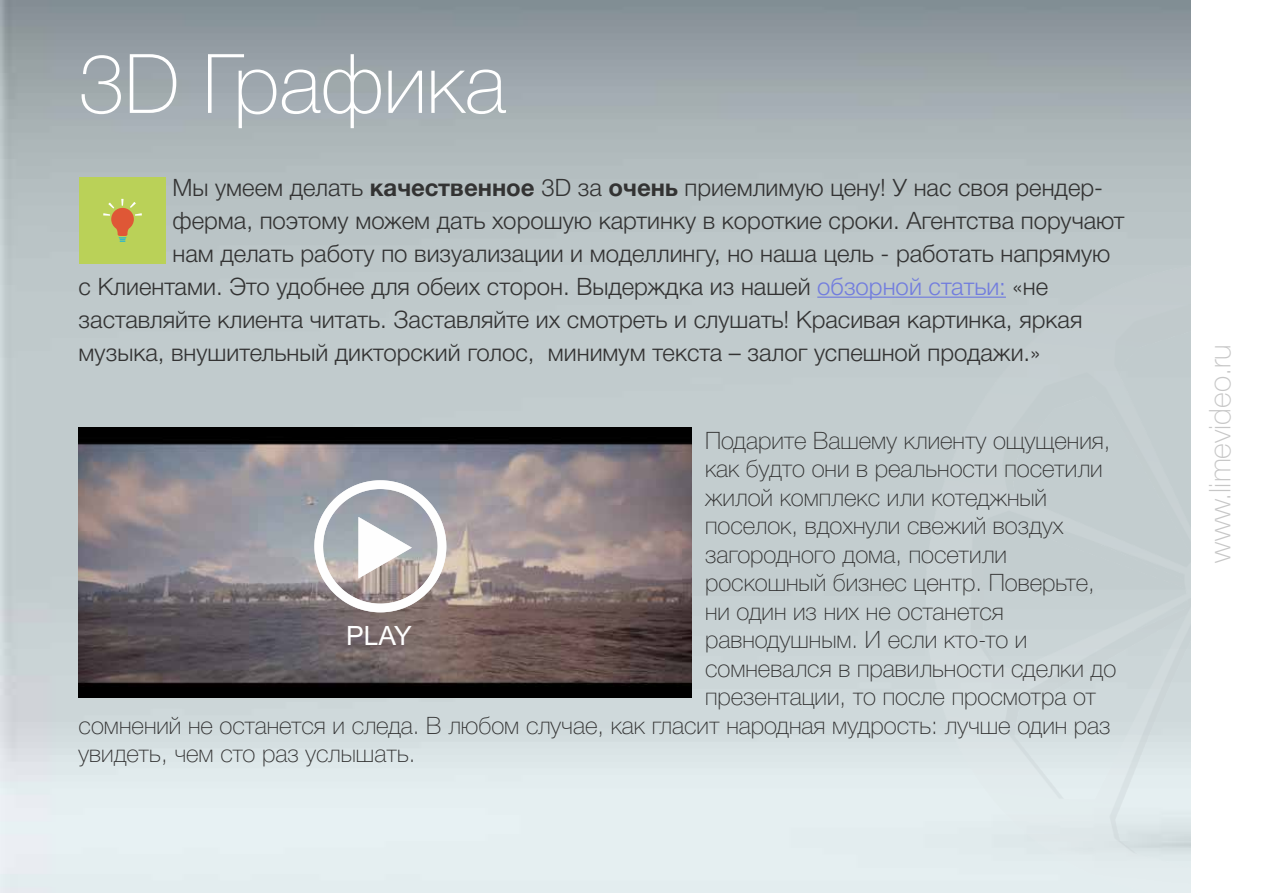
<style>
.page{position:relative;width:1263px;height:893px;background:#fff}
.page>*{position:absolute;margin:0;border:0;box-sizing:border-box;transform-origin:0 0}
.t1{font:100 82.5px "Helvetica Neue Cyr";color:#fff}
.t2{font:100 30px "Helvetica Neue Cyr";color:#c7c7c7}
.t3{font:26.55px "Arial";color:#fefefe}
.t4{font:300 24px "Helvetica Neue Cyr";color:#333}
.t5{font:100 24px "Helvetica Neue Cyr";color:#333}
.s1{font-weight:700}
.s2{color:#727dde}
</style>
<div class="page">
<img style="left:0;top:0;width:1190px;height:893px">
<img style="left:925px;top:263px;width:265px;height:630px">
<hr style="left:817px;top:297px;width:189px;height:1px;background:#727dde">
<div style="left:79px;top:177px;width:87px;height:86px;background:#bad158"></div>
<svg style="left:103px;top:199px;width:39px;height:43px"></svg>
<img style="left:79px;top:428px;width:612px;height:269px">
<svg style="left:314px;top:480px;width:132px;height:132px"></svg>
<h1 class="t1" style="left:79px;top:38px;width:429px">3D Графика</h1>
<p class="t4" style="left:172px;top:174px;width:932px">Мы умеем делать <span class="s1">качественное</span> 3D за <span class="s1">очень</span> приемлимую цену! У нас своя рендер-</p>
<p class="t4" style="left:172px;top:207px;width:953px">ферма, поэтому можем дать хорошую картинку в короткие сроки. Агентства поручают</p>
<p class="t4" style="left:172px;top:240px;width:939px">нам делать работу по визуализации и моделлингу, но наша цель - работать напрямую</p>
<p class="t4" style="left:79px;top:273px;width:971px">с Клиентами. Это удобнее для обеих сторон. Выдерждка из нашей <span class="s2">обзорной статьи:</span> «не</p>
<p class="t4" style="left:79px;top:306px;width:1005px">заставляйте клиента читать. Заставляйте их смотреть и слушать! Красивая картинка, яркая</p>
<p class="t4" style="left:79px;top:339px;width:963px">музыка, внушительный дикторский голос, минимум текста – залог успешной продажи.»</p>
<p class="t5" style="left:705px;top:427px;width:407px">Подарите Вашему клиенту ощущения,</p>
<p class="t5" style="left:705px;top:455px;width:399px">как будто они в реальности посетили</p>
<p class="t5" style="left:705px;top:484px;width:344px">жилой комплекс или котеджный</p>
<p class="t5" style="left:705px;top:512px;width:360px">поселок, вдохнули свежий воздух</p>
<p class="t5" style="left:705px;top:541px;width:303px">загородного дома, посетили</p>
<p class="t5" style="left:705px;top:569px;width:391px">роскошный бизнес центр. Поверьте,</p>
<p class="t5" style="left:705px;top:598px;width:300px">ни один из них не останется</p>
<p class="t5" style="left:705px;top:626px;width:324px">равнодушным. И если кто-то и</p>
<p class="t5" style="left:705px;top:655px;width:413px">сомневался в правильности сделки до</p>
<p class="t5" style="left:705px;top:683px;width:393px">презентации, то после просмотра от</p>
<p class="t5" style="left:79px;top:712px;width:1033px">сомнений не останется и следа. В любом случае, как гласит народная мудрость: лучше один раз</p>
<p class="t5" style="left:79px;top:740px;width:338px">увидеть, чем сто раз услышать.</p>
<p class="t3" style="left:346px;top:618px;width:67px">PLAY</p>
<p class="t2" style="left:1203px;top:563px;width:220px;rotate:-90deg">www.limevideo.ru</p>
</div>
